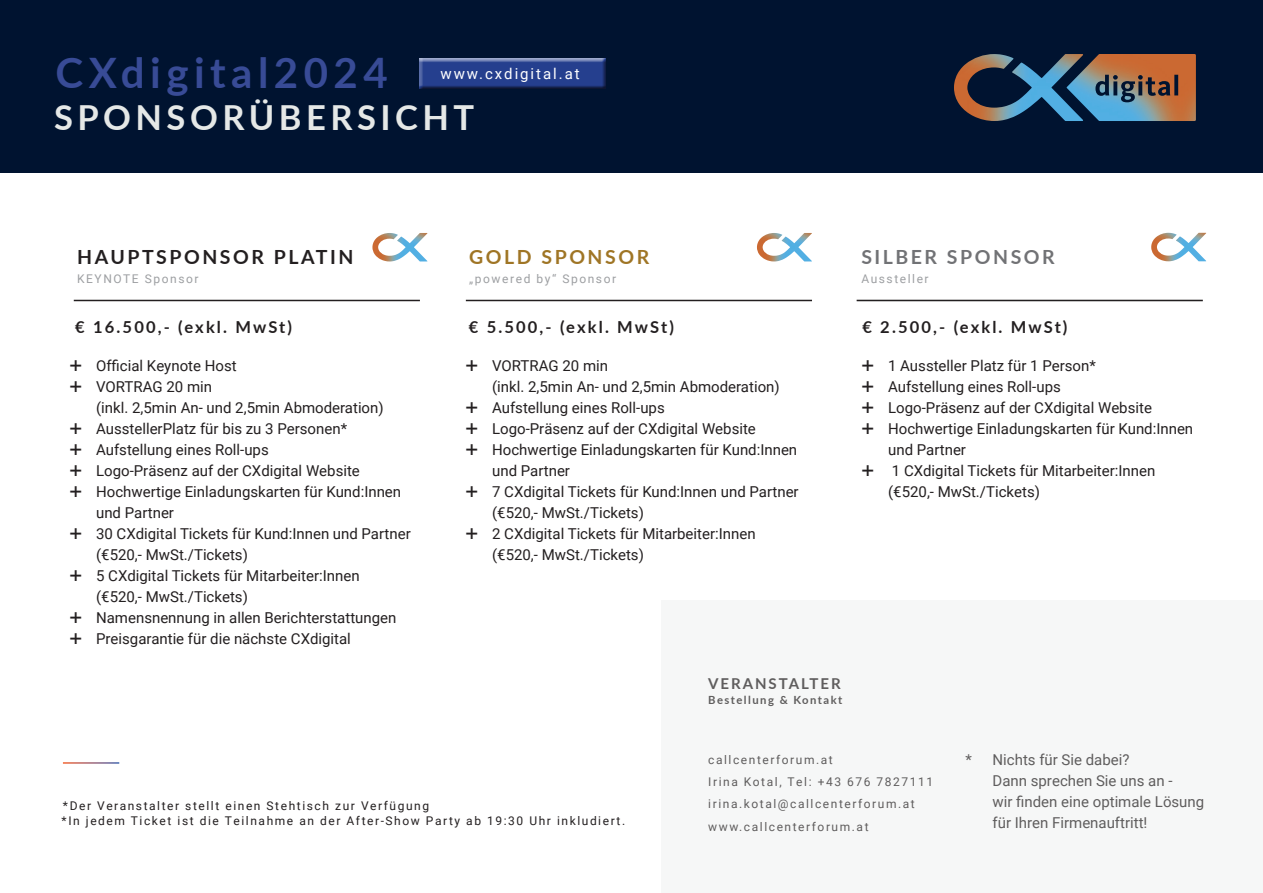
<style>
.page{position:relative;width:1263px;height:893px;background:#fff}
.page>*{position:absolute;margin:0;border:0;box-sizing:border-box;transform-origin:0 0}
.t1{font:700 42px "Lato";letter-spacing:.13em;color:#384b96}
.t2{font:700 34.5px "Lato";letter-spacing:.13em;color:#e5e8e7}
.t3{font:700 19.5px "Lato";letter-spacing:.13em;color:#231f20}
.t4{font:700 19.5px "Lato";letter-spacing:.13em;color:#717275}
.t5{font:700 19.5px "Lato";letter-spacing:.13em;color:#9f7525}
.t6{font:700 16.5px "Lato";letter-spacing:.13em;color:#231f20}
.t7{font:15px/21px "Roboto";color:#231f20}
.t8{font:15px "Roboto";letter-spacing:.13em;color:#fff}
.t9{font:700 15px "Lato";letter-spacing:.13em;color:#231f20}
.t10{font:12px/22.2px "Roboto";letter-spacing:.13em;color:#231f20}
.t11{font:12px "Roboto";letter-spacing:.13em;color:#9d9fa2}
.t12{font:700 11.25px "Lato";letter-spacing:.13em;color:#231f20}
</style>
<div class="page">
<div style="left:0;top:0;width:1263px;height:173px;background:#001330"></div>
<div style="left:416px;top:58px;width:190px;height:33px;background:#231f20;opacity:.75"></div>
<hr style="left:74px;top:300px;width:346px;height:1px;background:#231f20">
<hr style="left:466px;top:300px;width:346px;height:1px;background:#231f20">
<hr style="left:857px;top:300px;width:346px;height:1px;background:#231f20">
<div style="left:661px;top:600px;width:602px;height:293px;background:#f6f7f7"></div>
<img style="left:967px;top:54px;width:229px;height:67px">
<img style="left:372px;top:233px;width:55px;height:28px">
<img style="left:757px;top:233px;width:55px;height:28px">
<img style="left:1151px;top:233px;width:55px;height:28px">
<h1 class="t1" style="left:55px;top:42px;width:334px">CXdigital2024</h1>
<h2 class="t2" style="left:54px;top:93px;width:422px">SPONSORÜBERSICHT</h2>
<p class="t8" style="left:440px;top:63px;width:141px">www.cxdigital.at</p>
<h3 class="t3" style="left:77px;top:243px;width:278px">HAUPTSPONSOR PLATIN</h3>
<h3 class="t5" style="left:469px;top:243px;width:181px">GOLD SPONSOR</h3>
<h3 class="t4" style="left:861px;top:243px;width:195px">SILBER SPONSOR</h3>
<p class="t11" style="left:77px;top:271px;width:123px">KEYNOTE Sponsor</p>
<p class="t11" style="left:469px;top:271px;width:148px">„powered by“ Sponsor</p>
<p class="t11" style="left:861px;top:271px;width:69px">Aussteller</p>
<p class="t6" style="left:469px;top:315px;width:207px">€ 5.500,- (exkl. MwSt)</p>
<p class="t6" style="left:862px;top:315px;width:207px">€ 2.500,- (exkl. MwSt)</p>
<p class="t7" style="left:96px;top:355px;width:316px">Official Keynote Host<br>VORTRAG 20 min<br>(inkl. 2,5min An- und 2,5min Abmoderation)<br>AusstellerPlatz für bis zu 3 Personen* Aufstellung eines Roll-ups<br>Logo-Präsenz auf der CXdigital Website Hochwertige Einladungskarten für Kund:Innen und Partner<br>30 CXdigital Tickets für Kund:Innen und Partner (€520,- MwSt./Tickets)<br>5 CXdigital Tickets für Mitarbeiter:Innen<br>(€520,- MwSt./Tickets)<br>Namensnennung in allen Berichterstattungen Preisgarantie für die nächste CXdigital</p>
<p class="t7" style="left:492px;top:355px;width:308px">VORTRAG 20 min<br>(inkl. 2,5min An- und 2,5min Abmoderation)<br>Aufstellung eines Roll-ups<br>Logo-Präsenz auf der CXdigital Website<br>Hochwertige Einladungskarten für Kund:Innen und Partner<br>7 CXdigital Tickets für Kund:Innen und Partner (€520,- MwSt./Tickets)<br>2 CXdigital Tickets für Mitarbeiter:Innen (€520,- MwSt./Tickets)</p>
<p class="t7" style="left:888px;top:355px;width:307px">1 Aussteller Platz für 1 Person*<br>Aufstellung eines Roll-ups<br>Logo-Präsenz auf der CXdigital Website<br>Hochwertige Einladungskarten für Kund:Innen und Partner<br>1 CXdigital Tickets für Mitarbeiter:Innen (€520,- MwSt./Tickets)</p>
<p class="t6" style="left:75px;top:315px;width:218px">€ 16.500,- (exkl. MwSt)</p>
<p class="t10" style="left:62px;top:797px;width:565px;line-height:15.5px">*Der Veranstalter stellt einen Stehtisch zur Verfügung<br>*In jedem Ticket ist die Teilnahme an der After-Show Party ab 19:30 Uhr inkludiert.</p>
<p class="t9" style="left:708px;top:672px;width:134px">VERANSTALTER</p>
<p class="t12" style="left:708px;top:692px;width:136px">Bestellung &amp; Kontakt</p>
<p class="t10" style="left:708px;top:748px;width:226px">callcenterforum.at<br>Irina Kotal, Tel: +43 676 7827111 irina.kotal@callcenterforum.at www.callcenterforum.at</p>
<p class="t7" style="left:992px;top:748px;width:213px;text-indent:-27px">* Nichts für Sie dabei?<br>Dann sprechen Sie uns an -<br>wir finden eine optimale Lösung für Ihren Firmenauftritt!</p>
</div>
